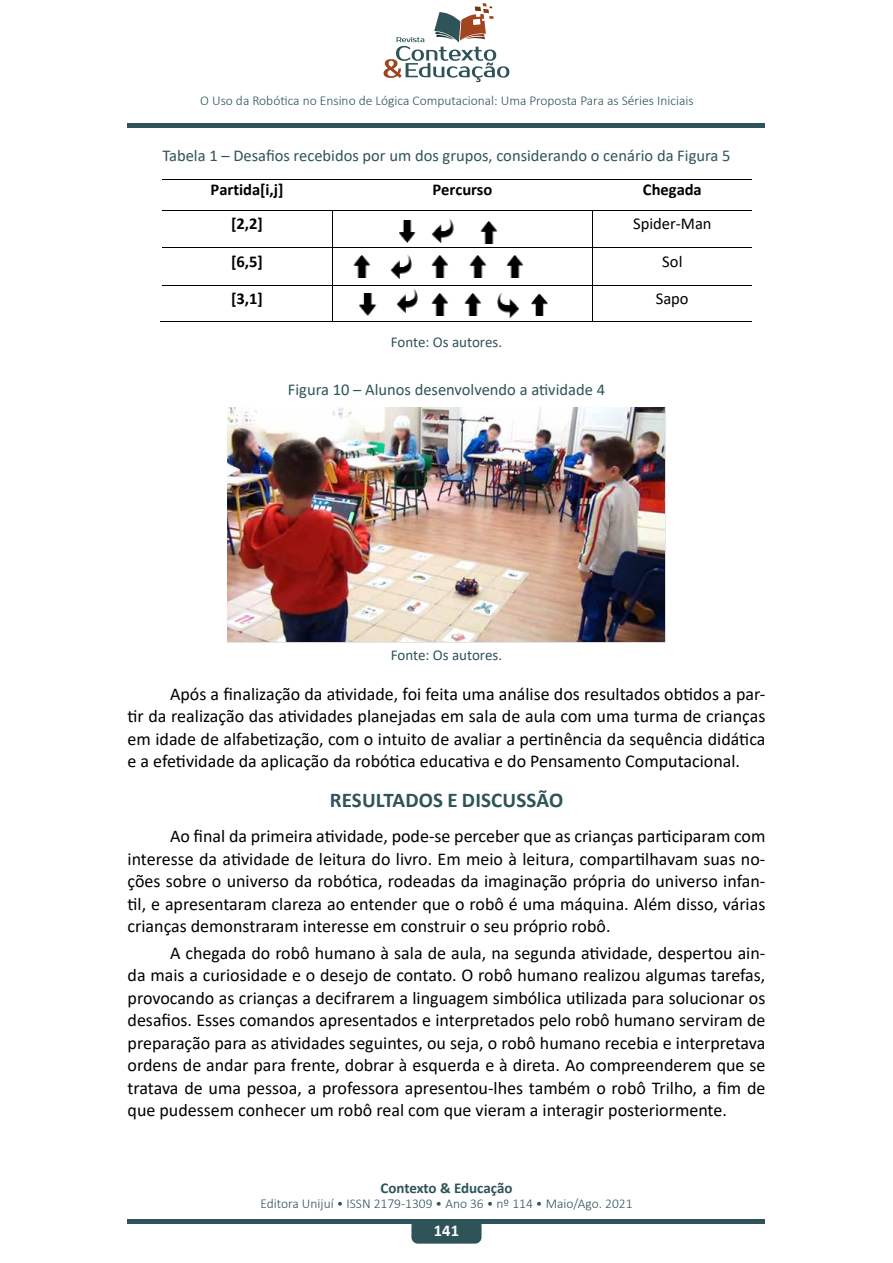
<style>
.page{position:relative;width:893px;height:1263px;background:#fff}
.page>*{position:absolute;margin:0;border:0;box-sizing:border-box;transform-origin:0 0}
.t1{font:700 21px "Calibri";letter-spacing:.01em;color:#2e5459}
.t2{font:18px/22.5px "Calibri";color:#000;text-align:justify}
.t3{font:16.5px "Calibri";color:#2e5459}
.t4{font:700 16.5px "Calibri";color:#000}
.t5{font:16.5px "Calibri";color:#000}
.t6{font:700 16.5px "Calibri";color:#fff}
.t7{font:15px "Calibri";color:#2e5459}
.t8{font:700 15px "Calibri";letter-spacing:-.005em;color:#2e5459}
.t9{font:300 13.5px "Calibri";color:#2e5459}
</style>
<div class="page">
<div style="left:128px;top:1219px;width:637px;height:5px;background:#2e5459"></div>
<div style="left:411px;top:1219px;width:71px;height:24px;background:#2e5459;border-radius:6px"></div>
<div style="left:128px;top:123px;width:637px;height:5px;background:#2e5459"></div>
<svg style="left:384px;top:3px;width:125px;height:79px"></svg>
<img style="left:227px;top:408px;width:438px;height:235px">
<img style="left:531px;top:294px;width:17px;height:22px">
<hr style="left:162px;top:179px;width:170px;height:1px;background:#000">
<hr style="left:333px;top:179px;width:260px;height:1px;background:#000">
<hr style="left:594px;top:179px;width:158px;height:1px;background:#000">
<hr style="left:162px;top:210px;width:170px;height:1px;background:#000">
<hr style="left:333px;top:210px;width:260px;height:1px;background:#000">
<hr style="left:594px;top:210px;width:158px;height:1px;background:#000">
<hr style="left:332px;top:210px;width:1px;height:37px;background:#000">
<hr style="left:593px;top:210px;width:1px;height:37px;background:#000">
<hr style="left:162px;top:247px;width:170px;height:1px;background:#000">
<hr style="left:333px;top:247px;width:260px;height:1px;background:#000">
<hr style="left:593px;top:247px;width:159px;height:1px;background:#000">
<hr style="left:332px;top:248px;width:1px;height:37px;background:#000">
<hr style="left:593px;top:248px;width:1px;height:37px;background:#000">
<hr style="left:162px;top:285px;width:170px;height:1px;background:#000">
<hr style="left:333px;top:285px;width:260px;height:1px;background:#000">
<hr style="left:593px;top:285px;width:159px;height:1px;background:#000">
<hr style="left:161px;top:321px;width:171px;height:1px;background:#000">
<hr style="left:332px;top:286px;width:1px;height:35px;background:#000">
<hr style="left:333px;top:321px;width:260px;height:1px;background:#000">
<hr style="left:593px;top:286px;width:1px;height:35px;background:#000">
<hr style="left:593px;top:321px;width:159px;height:1px;background:#000">
<img style="left:480px;top:221px;width:18px;height:22px">
<img style="left:399px;top:221px;width:17px;height:22px">
<img style="left:431px;top:219px;width:23px;height:24px">
<img style="left:390px;top:255px;width:22px;height:23px">
<img style="left:469px;top:256px;width:18px;height:22px">
<img style="left:431px;top:256px;width:18px;height:22px">
<img style="left:506px;top:256px;width:18px;height:22px">
<img style="left:353px;top:255px;width:18px;height:22px">
<img style="left:497px;top:293px;width:23px;height:24px">
<img style="left:359px;top:293px;width:18px;height:22px">
<img style="left:396px;top:289px;width:22px;height:23px">
<img style="left:431px;top:294px;width:18px;height:22px">
<img style="left:464px;top:294px;width:18px;height:22px">
<p class="t9" style="left:200px;top:92px;width:495px">O Uso da Robótica no Ensino de Lógica Computacional: Uma Proposta Para as Séries Iniciais</p>
<p class="t3" style="left:162px;top:144px;width:570px">Tabela 1 – Desafios recebidos por um dos grupos, considerando o cenário da Figura 5</p>
<p class="t4" style="left:211px;top:178px;width:74px">Partida[i,j]</p>
<p class="t4" style="left:432px;top:178px;width:62px">Percurso</p>
<p class="t4" style="left:643px;top:178px;width:60px">Chegada</p>
<p class="t4" style="left:231px;top:212px;width:33px">[2,2]</p>
<p class="t5" style="left:633px;top:213px;width:80px">Spider-Man</p>
<p class="t4" style="left:231px;top:250px;width:33px">[6,5]</p>
<p class="t5" style="left:662px;top:250px;width:22px">Sol</p>
<p class="t4" style="left:231px;top:287px;width:33px">[3,1]</p>
<p class="t5" style="left:656px;top:287px;width:34px">Sapo</p>
<p class="t7" style="left:391px;top:331px;width:113px">Fonte: Os autores.</p>
<p class="t3" style="left:288px;top:378px;width:319px">Figura 10 – Alunos desenvolvendo a atividade 4</p>
<p class="t7" style="left:391px;top:645px;width:113px">Fonte: Os autores.</p>
<p class="t2" style="left:128px;top:682px;width:639px;text-indent:43px">Após a finalização da atividade, foi feita uma análise dos resultados obtidos a par&shy;tir da realização das atividades planejadas em sala de aula com uma turma de crianças em idade de alfabetização, com o intuito de avaliar a pertinência da sequência didática e a efetividade da aplicação da robótica educativa e do Pensamento Computacional.</p>
<p class="t1" style="left:330px;top:785px;width:235px">RESULTADOS E DISCUSSÃO</p>
<p class="t2" style="left:128px;top:824px;width:639px;text-indent:43px">Ao final da primeira atividade, pode-se perceber que as crianças participaram com interesse da atividade de leitura do livro. Em meio à leitura, compartilhavam suas no&shy;ções sobre o universo da robótica, rodeadas da imaginação própria do universo infan&shy;til, e apresentaram clareza ao entender que o robô é uma máquina. Além disso, várias crianças demonstraram interesse em construir o seu próprio robô.</p>
<p class="t2" style="left:128px;top:941px;width:639px;text-indent:43px">A chegada do robô humano à sala de aula, na segunda atividade, despertou ain&shy;da mais a curiosidade e o desejo de contato. O robô humano realizou algumas tarefas, provocando as crianças a decifrarem a linguagem simbólica utilizada para solucionar os desafios. Esses comandos apresentados e interpretados pelo robô humano serviram de preparação para as atividades seguintes, ou seja, o robô humano recebia e interpretava ordens de andar para frente, dobrar à esquerda e à direta. Ao compreenderem que se tratava de uma pessoa, a professora apresentou-lhes também o robô Trilho, a fim de que pudessem conhecer um robô real com que vieram a interagir posteriormente.</p>
<p class="t8" style="left:380px;top:1177px;width:134px">Contexto &amp; Educação</p>
<p class="t9" style="left:260px;top:1195px;width:374px">Editora Unijuí • ISSN 2179-1309 • Ano 36 • nº 114 • Maio/Ago. 2021</p>
<p class="t6" style="left:434px;top:1219px;width:27px">141</p>
</div>
